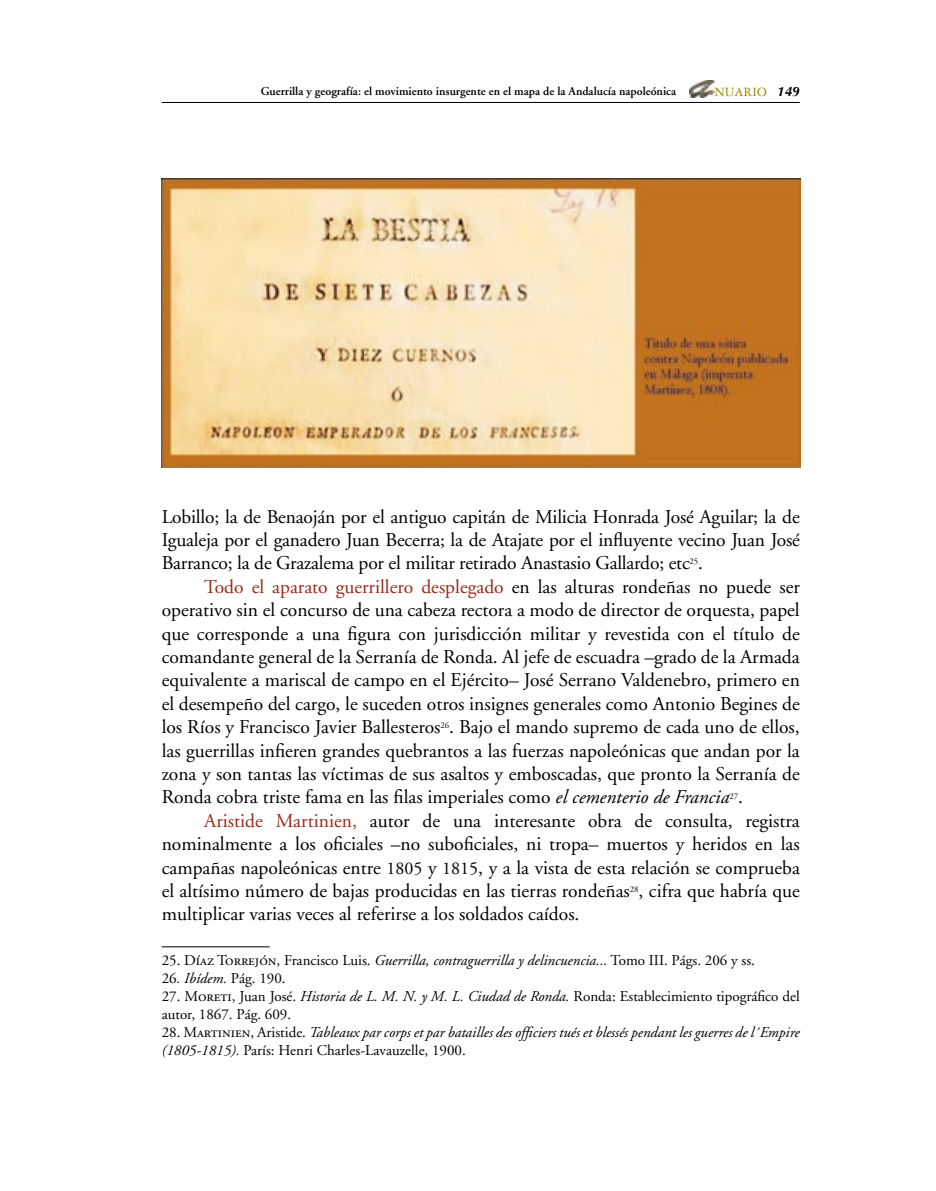
<style>
.page{position:relative;width:936px;height:1191px;background:#fff}
.page>*{position:absolute;margin:0;border:0;box-sizing:border-box;transform-origin:0 0}
.t1{font:19.5px/23.4px "Adobe Garamond";color:#000;text-align:justify}
.t2{font:italic 15px/18px "Adobe Garamond";color:#000}
.t3{font:15px/18px "Adobe Garamond";color:#000}
.t4{font:13.5px "Garamond Three";color:#9c8700}
.t5{font:600 12px "Adobe Garamond";color:#000}
.t6{font:8.7px "Adobe Garamond";color:#000}
.s1{font-family:"Optima";font-weight:700;font-style:italic;color:#000}
.s2{color:#992a17}
.s3{font-style:italic}
.s4{font-size:18px}
.s5{font-style:normal}
.s6{font-family:"Adobe Garamond Regular SC";font-style:normal}
.s7{font-family:"Adobe Garamond Regular SC"}
</style>
<div class="page">
<hr style="left:162px;top:102px;width:637px;height:1px;background:#000">
<img style="left:689px;top:81px;width:25px;height:17px">
<hr style="left:162px;top:946px;width:108px;height:1px;background:#000">
<img style="left:162px;top:179px;width:638px;height:288px">
<p class="t5" style="left:261px;top:84px;width:417px">Guerrilla y geografía: el movimiento insurgente en el mapa de la Andalucía napoleónica</p>
<p class="t4" style="left:714px;top:85px;width:87px">NUARIO <span class="s1">149</span></p>
<p class="t1" style="left:162px;top:505px;width:639px">Lobillo; la de Benaoján por el antiguo capitán de Milicia Honrada José Aguilar; la de Igualeja por el ganadero Juan Becerra; la de Atajate por el influyente vecino Juan José Barranco; la de Grazalema por el militar retirado Anastasio Gallardo; etc .</p>
<p class="t6" style="left:689px;top:557px;width:10px">25</p>
<p class="t1" style="left:162px;top:575px;width:639px;text-indent:43px"><span class="s2">Todo el aparato guerrillero desplegado</span> en las alturas rondeñas no puede ser operativo sin el concurso de una cabeza rectora a modo de director de orquesta, papel que corresponde a una figura con jurisdicción militar y revestida con el título de comandante general de la Serranía de Ronda. Al jefe de escuadra –grado de la Armada equivalente a mariscal de campo en el Ejército– José Serrano Valdenebro, primero en el desempeño del cargo, le suceden otros insignes generales como Antonio Begines de los Ríos y Francisco Javier Ballesteros . Bajo el mando supremo de cada uno de ellos,</p>
<p class="t6" style="left:440px;top:721px;width:10px">26</p>
<p class="t1" style="left:162px;top:739px;width:639px">las guerrillas infieren grandes quebrantos a las fuerzas napoleónicas que andan por la zona y son tantas las víctimas de sus asaltos y emboscadas, que pronto la Serranía de Ronda cobra triste fama en las filas imperiales como <span class="s3">el cementerio de Francia</span> .</p>
<p class="t6" style="left:729px;top:791px;width:10px">27</p>
<p class="t1" style="left:162px;top:809px;width:639px;text-indent:43px"><span class="s2">Aristide Martinien,</span> autor de una interesante obra de consulta, registra nominalmente a los oficiales –no suboficiales, ni tropa– muertos y heridos en las campañas napoleónicas entre <span class="s4">1805</span> y <span class="s4">1815</span>, y a la vista de esta relación se comprueba el altísimo número de bajas producidas en las tierras rondeñas , cifra que habría que</p>
<p class="t6" style="left:630px;top:884px;width:10px">28</p>
<p class="t1" style="left:162px;top:903px;width:419px">multiplicar varias veces al referirse a los soldados caídos.</p>
<p class="t2" style="left:162px;top:951px;width:594px"><span class="s5">25</span><span class="s6">. Díaz Torrejón,</span> <span class="s5">Francisco Luis.</span> Guerrilla, contraguerrilla y delincuencia... <span class="s5">Tomo III. Págs. 206 y ss.</span></p>
<p class="t3" style="left:162px;top:969px;width:125px">26<span class="s3">. Ibídem.</span> Pág. 190.</p>
<p class="t3" style="left:162px;top:987px;width:639px">27<span class="s7">. Moreti,</span> Juan José. <span class="s3">Historia de L. M. N. y M. L. Ciudad de Ronda.</span> Ronda: Establecimiento tipográfico del autor, 1867. Pág. 609.</p>
<p class="t2" style="left:162px;top:1023px;width:639px"><span class="s5">28</span><span class="s6">. Martinien,</span> <span class="s5">Aristide.</span> Tableaux par corps et par batailles des officiers tués et blessés pendant les guerres de l´Empire (1805-1815). <span class="s5">París: Henri Charles-Lavauzelle, 1900.</span></p>
</div>
